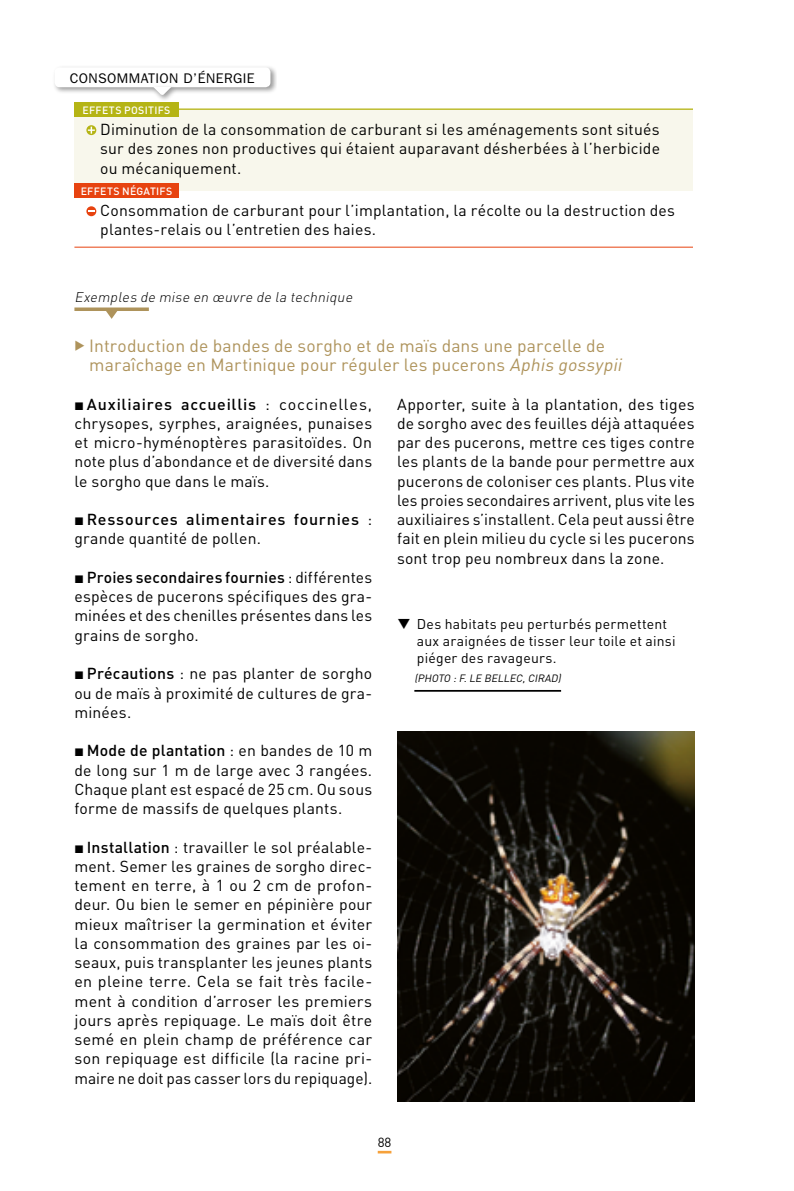
<style>
.page{position:relative;width:794px;height:1191px;background:#fff}
.page>*{position:absolute;margin:0;border:0;box-sizing:border-box;transform-origin:0 0}
.t1{font:17.5px/19.2px "DIN";letter-spacing:.005em;color:#ae935b}
.t2{font:15.75px/19.2px "DIN";letter-spacing:.01em;color:#000;text-align:justify}
.t3{font:500 15.75px/19.2px "DIN";letter-spacing:.045em;color:#000}
.t4{font:14px/16.8px "DIN";letter-spacing:.015em;color:#000}
.t5{font:italic 300 14px "DIN";color:#000}
.t6{font:14px "Franklin Gothic LT";letter-spacing:.03em;color:#000}
.t7{font:13.12px "DIN";color:#000}
.t8{font:500 10.5px "DIN";letter-spacing:.03em;color:#fff}
.t9{font:italic 10.5px "DIN";color:#000}
.s1{font-style:italic}
.s2{font-weight:500}
.s3{font-weight:400}
</style>
<div class="page">
<div style="left:74px;top:109px;width:619px;height:81px;background:#f8f7ec"></div>
<hr style="left:74px;top:108px;width:619px;height:2px;background:#b5b415">
<hr style="left:74px;top:247px;width:619px;height:1px;background:#e74310">
<svg style="left:86px;top:125px;width:10px;height:10px"></svg>
<svg style="left:88px;top:127px;width:7px;height:7px"></svg>
<svg style="left:86px;top:206px;width:10px;height:10px"></svg>
<svg style="left:106px;top:311px;width:12px;height:8px"></svg>
<svg style="left:74px;top:307px;width:75px;height:4px"></svg>
<div style="left:53px;top:65px;width:224px;height:28px;background:#000;opacity:.4"></div>
<div style="left:55px;top:67px;width:215px;height:20px;background:#fff;border-radius:5px"></div>
<div style="left:151px;top:85px;width:27px;height:17px;background:#000;opacity:.4"></div>
<svg style="left:153px;top:87px;width:18px;height:9px"></svg>
<div style="left:74px;top:102px;width:105px;height:15px;background:#b5b415"></div>
<div style="left:74px;top:183px;width:105px;height:15px;background:#e74310"></div>
<hr style="left:414px;top:690px;width:147px;height:1px;background:#000">
<img style="left:397px;top:732px;width:297px;height:369px">
<svg style="left:378px;top:1150px;width:13px;height:3px"></svg>
<p class="t6" style="left:70px;top:70px;width:186px">CONSOMMATION D’ÉNERGIE</p>
<p class="t8" style="left:83px;top:103px;width:89px">EFFETS POSITIFS</p>
<p class="t2" style="left:100px;top:119px;width:561px">Diminution de la consommation de carburant si les aménagements sont situés sur des zones non productives qui étaient auparavant désherbées à l’herbicide ou mécaniquement.</p>
<p class="t2" style="left:100px;top:201px;width:576px">Consommation de carburant pour l’implantation, la récolte ou la destruction des plantes-relais ou l’entretien des haies.</p>
<p class="t8" style="left:81px;top:184px;width:93px">EFFETS NÉGATIFS</p>
<p class="t5" style="left:74px;top:288px;width:282px">Exemples de mise en œuvre de la technique</p>
<p class="t1" style="left:89px;top:335px;width:537px">Introduction de bandes de sorgho et de maïs dans une parcelle de maraîchage en Martinique pour réguler les pucerons <span class="s1">Aphis gossypii</span></p>
<p class="t2" style="left:74px;top:394px;width:299px;text-indent:12px"><span class="s2">Auxiliaires accueillis</span> : coccinelles, chrysopes, syrphes, araignées, punaises et micro-hyménoptères parasitoïdes. On note plus d’abondance et de diversité dans le sorgho que dans le maïs.</p>
<p class="t3" style="left:74px;top:509px;width:299px;text-indent:12px">Ressources alimentaires fournies <span class="s3">: grande quantité de pollen.</span></p>
<p class="t2" style="left:74px;top:567px;width:299px;text-indent:12px"><span class="s2">Proies secondaires fournies</span> : différentes espèces de pucerons spécifiques des gra&shy;minées et des chenilles présentes dans les grains de sorgho.</p>
<p class="t2" style="left:74px;top:663px;width:299px;text-indent:12px"><span class="s2">Précautions</span> : ne pas planter de sorgho ou de maïs à proximité de cultures de gra&shy;minées.</p>
<p class="t2" style="left:74px;top:740px;width:299px;text-indent:12px"><span class="s2">Mode de plantation</span> : en bandes de 10 m de long sur 1 m de large avec 3 rangées.<br>Chaque plant est espacé de 25 cm. Ou sous forme de massifs de quelques plants.</p>
<p class="t2" style="left:74px;top:837px;width:299px;text-indent:12px"><span class="s2">Installation</span> : travailler le sol préalable&shy;ment. Semer les graines de sorgho direc&shy;tement en terre, à 1 ou 2 cm de profon&shy;deur. Ou bien le semer en pépinière pour mieux maîtriser la germination et éviter la consommation des graines par les oi&shy;seaux, puis transplanter les jeunes plants en pleine terre. Cela se fait très facile&shy;ment à condition d’arroser les premiers jours après repiquage. Le maïs doit être semé en plein champ de préférence car son repiquage est difficile (la racine pri&shy;maire ne doit pas casser lors du repiquage).</p>
<p class="t2" style="left:397px;top:394px;width:299px">Apporter, suite à la plantation, des tiges de sorgho avec des feuilles déjà attaquées par des pucerons, mettre ces tiges contre les plants de la bande pour permettre aux pucerons de coloniser ces plants. Plus vite les proies secondaires arrivent, plus vite les auxiliaires s’installent. Cela peut aussi être fait en plein milieu du cycle si les pucerons sont trop peu nombreux dans la zone.</p>
<p class="t4" style="left:417px;top:615px;width:260px">Des habitats peu perturbés permettent aux araignées de tisser leur toile et ainsi piéger des ravageurs.</p>
<p class="t9" style="left:414px;top:671px;width:150px">(PHOTO :F.LE BELLEC,CIRAD)</p>
<p class="t7" style="left:378px;top:1134px;width:15px">88</p>
</div>
